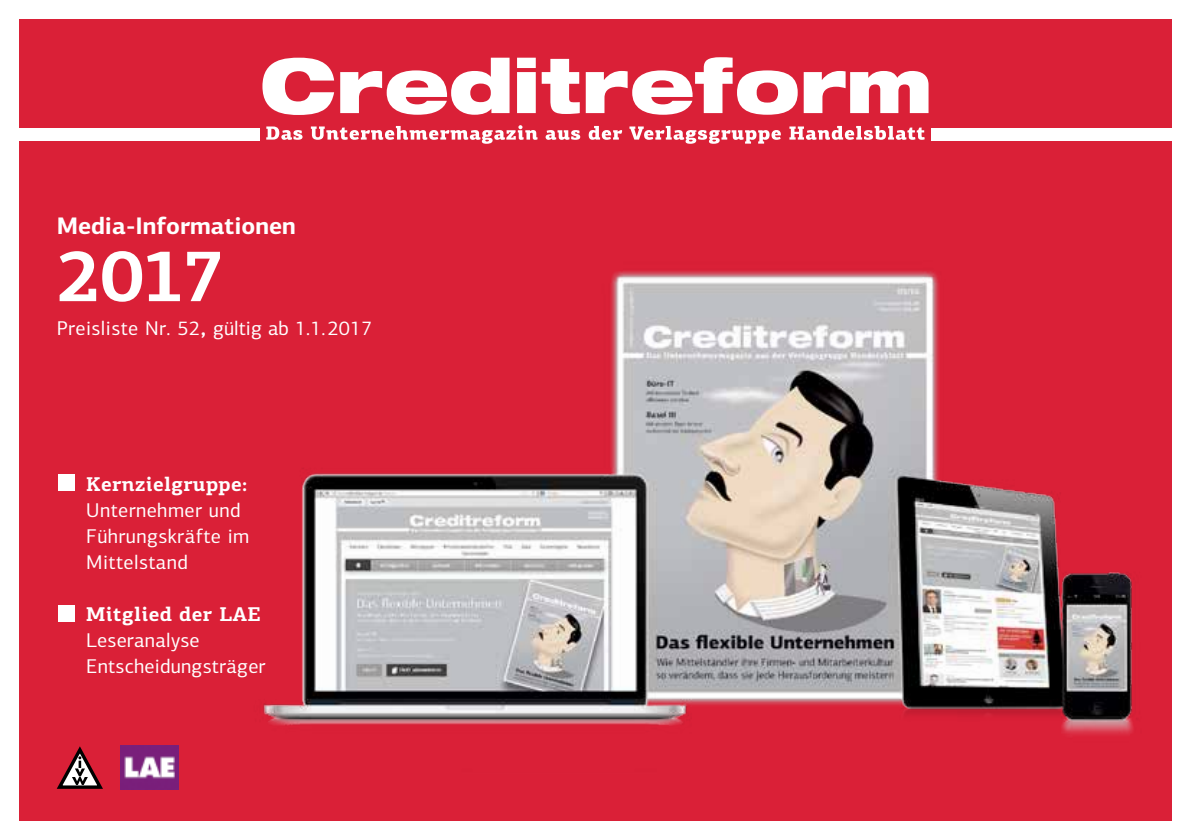
<style>
.page{position:relative;width:1191px;height:840px;background:#fff}
.page>*{position:absolute;margin:0;border:0;box-sizing:border-box;transform-origin:0 0}
.t1{font:700 74px "PF Centro Slab Pro";color:#fff}
.t2{font:700 24px "PF Centro Sans Pro";color:#fff}
.t3{font:20px/26px "PF Centro Sans Pro";letter-spacing:.02em;color:#fff}
.t4{font:700 20px "PF Centro Slab Pro";letter-spacing:.02em;color:#fff}
.s1{font-weight:700}
</style>
<div class="page">
<div style="left:19px;top:19px;width:1152px;height:801px;background:#da2037"></div>
<div style="left:58px;top:474px;width:16px;height:17px;background:#fff"></div>
<div style="left:58px;top:604px;width:16px;height:17px;background:#fff"></div>
<svg style="left:262px;top:57px;width:666px;height:58px"></svg>
<div style="left:0;top:128px;width:259px;height:12px;background:#fff"></div>
<div style="left:931px;top:128px;width:260px;height:12px;background:#fff"></div>
<svg style="left:266px;top:125px;width:658px;height:19px"></svg>
<img style="left:120px;top:745px;width:58px;height:43px">
<svg style="left:57px;top:746px;width:46px;height:42px"></svg>
<img style="left:263px;top:271px;width:870px;height:464px">
<p class="t2" style="left:57px;top:210px;width:240px">Media-Informationen</p>
<h1 class="t1" style="left:57px;top:228px;width:170px">2017</h1>
<p class="t3" style="left:57px;top:315px;width:317px">Preisliste Nr. 52<span class="s1">,</span> gültig ab 1.1.2017</p>
<p class="t4" style="left:86px;top:471px;width:162px">Kernzielgruppe:</p>
<p class="t3" style="left:86px;top:497px;width:165px">Unternehmer und<br>Führungskräfte im<br>Mittelstand</p>
<p class="t4" style="left:86px;top:601px;width:176px">Mitglied der LAE</p>
<p class="t3" style="left:86px;top:627px;width:181px">Leseranalyse<br>Entscheidungsträger</p>
</div>
